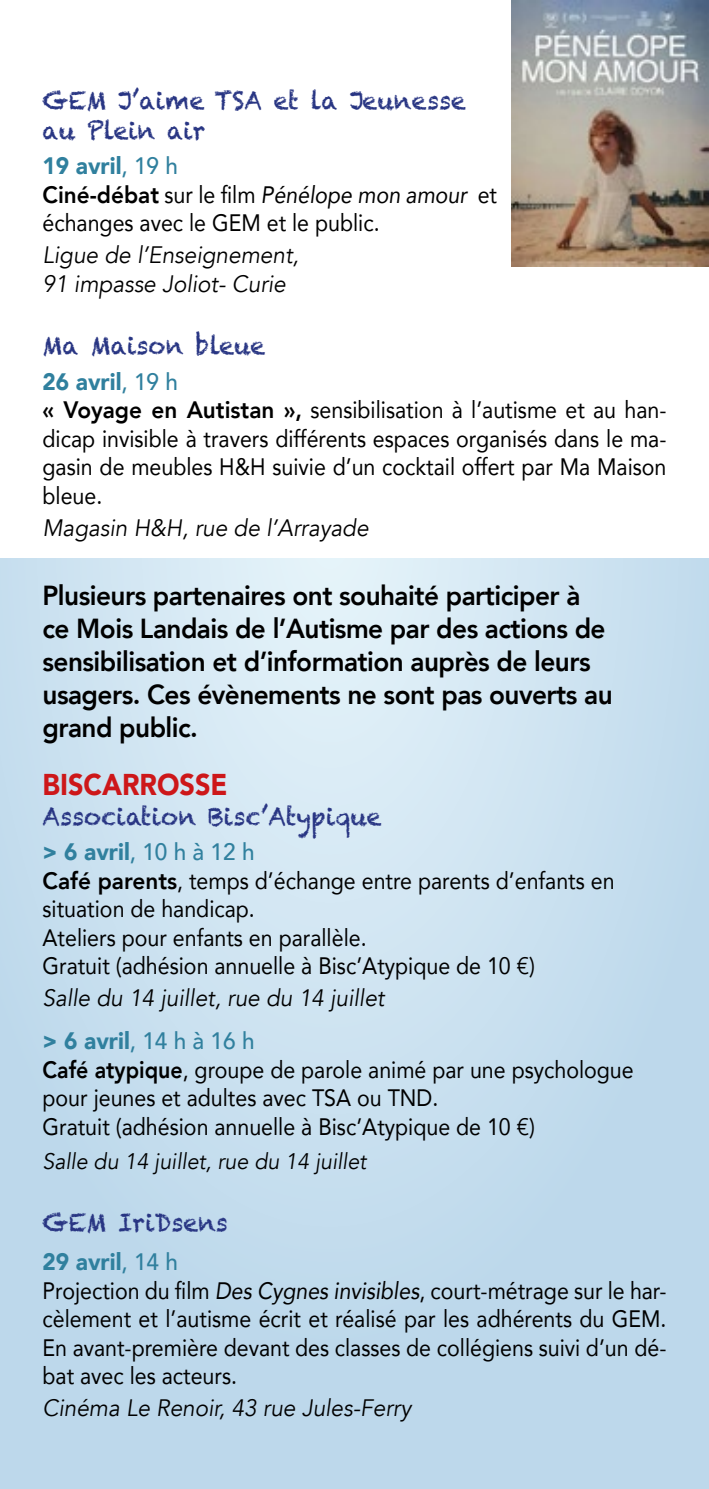
<style>
.page{position:relative;width:709px;height:1489px;background:#fff}
.page>*{position:absolute;margin:0;border:0;box-sizing:border-box;transform-origin:0 0}
.t1{font:900 30px "Avenir";color:#cd1719;scale:.9 1}
.t2{font:800 27.5px/33px "Avenir";letter-spacing:-.02em;color:#000;scale:.95 1}
.t3{font:25px/30px "Chalkduster";color:#283583;scale:.95 1}
.t4{font:23.75px/28.5px "Avenir";color:#000;scale:.9 1}
.t5{font:italic 23.75px/42.8px "Avenir";color:#000;scale:.95 1}
.t6{font:italic 22.5px "Avenir";color:#000;scale:.95 1}
.s1{font-weight:900;color:#30809e}
.s2{font-weight:500;color:#30809e}
.s3{font-weight:800}
.s4{font-style:italic}
.s5{font-weight:900;font-style:normal;color:#30809e}
.s6{font-weight:500;font-style:normal;color:#30809e}
</style>
<div class="page">
<div style="left:0;top:558px;width:708px;height:930px;background:linear-gradient(to bottom,#d7e9f4,#b9d5ea)"></div>
<img style="left:511px;top:0;width:197px;height:267px">
<p class="t3" style="left:43px;top:85px;width:447px">GEM J’aime TSA et la Jeunesse au Plein air</p>
<p class="t4" style="left:43px;top:151px;width:506px"><span class="s1">19 avril</span><span class="s2">, 19 h<br></span><span class="s3">Ciné-débat</span> sur le film <span class="s4">Pénélope mon amour</span> et échanges avec le GEM et le public.</p>
<p class="t5" style="left:43px;top:241px;width:271px;line-height:28.5px">Ligue de l’Enseignement,<br>91 impasse Joliot- Curie</p>
<p class="t3" style="left:43px;top:330px;width:236px">Ma Maison bleue</p>
<p class="t4" style="left:43px;top:366px;width:694px"><span class="s1">26 avril</span><span class="s2">, 19 h<br></span><span class="s3">« Voyage en Autistan »,</span> sensibilisation à l’autisme et au han&shy;dicap invisible à travers différents espaces organisés dans le ma&shy;gasin de meubles H&amp;H suivie d’un cocktail offert par Ma Maison bleue.</p>
<p class="t5" style="left:43px;top:506px;width:345px">Magasin H&amp;H, rue de l’Arrayade</p>
<p class="t2" style="left:43px;top:579px;width:601px">Plusieurs partenaires ont souhaité participer à ce Mois Landais de l’Autisme par des actions de sensibilisation et d’information auprès de leurs usagers. Ces évènements ne sont pas ouverts au grand public.</p>
<p class="t1" style="left:43px;top:758px;width:207px">BISCARROSSE</p>
<p class="t3" style="left:43px;top:801px;width:358px">Association Bisc’Atypique</p>
<p class="t4" style="left:43px;top:837px;width:637px"><span class="s1">&gt; 6 avril</span><span class="s2">, 10 h à 12 h<br></span><span class="s3">Café parents</span>, temps d’échange entre parents d’enfants en situation de handicap.<br>Ateliers pour enfants en parallèle.<br>Gratuit (adhésion annuelle à Bisc’Atypique de 10 €)</p>
<p class="t5" style="left:43px;top:977px;width:361px">Salle du 14 juillet, rue du 14 juillet <span class="s5">&gt; 6 avril</span><span class="s6">, 14 h à 16 h</span></p>
<p class="t4" style="left:43px;top:1054px;width:658px"><span class="s3">Café atypique</span>, groupe de parole animé par une psychologue pour jeunes et adultes avec TSA ou TND.<br>Gratuit (adhésion annuelle à Bisc’Atypique de 10 €)</p>
<p class="t6" style="left:43px;top:1147px;width:342px">Salle du 14 juillet, rue du 14 juillet</p>
<p class="t3" style="left:43px;top:1207px;width:197px">GEM IriDsens</p>
<p class="t4" style="left:43px;top:1246px;width:694px"><span class="s1">29 avril</span><span class="s2">, 14 h<br></span>Projection du film <span class="s4">Des Cygnes invisibles</span>, court-métrage sur le har&shy;cèlement et l’autisme écrit et réalisé par les adhérents du GEM.<br>En avant-première devant des classes de collégiens suivi d’un dé&shy;bat avec les acteurs.</p>
<p class="t5" style="left:43px;top:1386px;width:389px">Cinéma Le Renoir, 43 rue Jules-Ferry</p>
</div>
